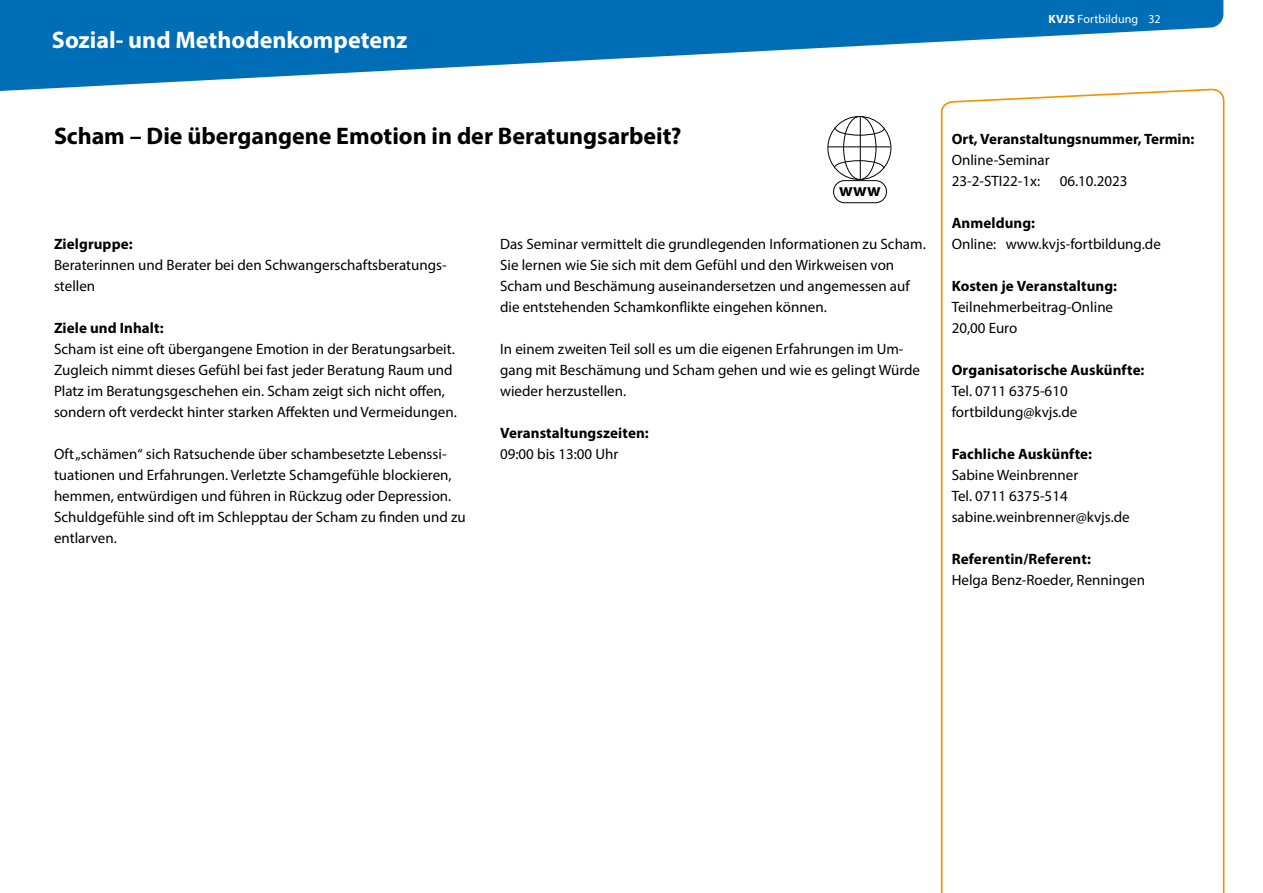
<style>
.page{position:relative;width:1263px;height:893px;background:#fff}
.page>*{position:absolute;margin:0;border:0;box-sizing:border-box;transform-origin:0 0}
.SemTitel{font:700 24px "Myriad Pro";letter-spacing:-.005em;color:#000}
.t1{font:700 24px "Myriad Pro";color:#fff}
.t2{font:700 18px "Myriad Pro";color:#000}
.SemStandard{font:15px/21px "Myriad Pro";color:#000}
.SemÜberschrift{font:700 15px "Myriad Pro";letter-spacing:.005em;color:#000}
.SemOrt{font:700 15px "Myriad Pro";color:#000}
.t3{font:12px "Myriad Pro";letter-spacing:.005em;color:#fff}
.s1{font-weight:700}
</style>
<div class="page">
<svg style="left:940px;top:92px;width:285px;height:801px"></svg>
<svg style="left:0;top:0;width:1223px;height:92px;fill:#006eb7"></svg>
<svg style="left:828px;top:116px;width:63px;height:63px"></svg>
<div style="left:827px;top:116px;width:64px;height:64px;border:1px solid #000;border-radius:50%"></div>
<div style="left:844px;top:116px;width:32px;height:63px;background:#fff;border-radius:50%"></div>
<div style="left:843px;top:116px;width:33px;height:64px;border:1px solid #000;border-radius:50%"></div>
<svg style="left:834px;top:127px;width:51px;height:9px"></svg>
<hr style="left:828px;top:146px;width:62px;height:1px;background:#000">
<hr style="left:860px;top:117px;width:1px;height:62px;background:#000">
<div style="left:833px;top:180px;width:54px;height:23px;border:1px solid #000;border-radius:11px"></div>
<svg style="left:834px;top:160px;width:50px;height:9px"></svg>
<h1 class="t1" style="left:52px;top:24px;width:357px">Sozial- und Methodenkompetenz</h1>
<p class="t3" style="left:1048px;top:12px;width:114px"><span class="s1">KVJS</span> Fortbildung 32</p>
<h1 class="SemTitel" style="left:54px;top:121px;width:629px">Scham – Die übergangene Emotion in der Beratungsarbeit?</h1>
<p class="t2" style="left:839px;top:178px;width:43px">www</p>
<h2 class="SemÜberschrift" style="left:54px;top:234px;width:80px">Zielgruppe:</h2>
<p class="SemStandard" style="left:54px;top:255px;width:394px">Beraterinnen und Berater bei den Schwangerschaftsberatungs&shy;stellen</p>
<h2 class="SemÜberschrift" style="left:54px;top:318px;width:111px">Ziele und Inhalt:</h2>
<p class="SemStandard" style="left:54px;top:339px;width:404px">Scham ist eine oft übergangene Emotion in der Beratungsarbeit.<br>Zugleich nimmt dieses Gefühl bei fast jeder Beratung Raum und Platz im Beratungsgeschehen ein. Scham zeigt sich nicht offen, sondern oft verdeckt hinter starken Affekten und Vermeidungen.</p>
<p class="SemStandard" style="left:54px;top:444px;width:413px">Oft „schämen“ sich Ratsuchende über schambesetzte Lebenssi&shy;tuationen und Erfahrungen. Verletzte Schamgefühle blockieren, hemmen, entwürdigen und führen in Rückzug oder Depression.<br>Schuldgefühle sind oft im Schlepptau der Scham zu finden und zu entlarven.</p>
<p class="SemStandard" style="left:500px;top:234px;width:427px">Das Seminar vermittelt die grundlegenden Informationen zu Scham.<br>Sie lernen wie Sie sich mit dem Gefühl und den Wirkweisen von Scham und Beschämung auseinandersetzen und angemessen auf die entstehenden Schamkonflikte eingehen können.</p>
<p class="SemStandard" style="left:500px;top:339px;width:421px">In einem zweiten Teil soll es um die eigenen Erfahrungen im Um&shy;gang mit Beschämung und Scham gehen und wie es gelingt Würde wieder herzustellen.</p>
<h2 class="SemÜberschrift" style="left:500px;top:423px;width:150px">Veranstaltungszeiten:</h2>
<p class="SemStandard" style="left:500px;top:444px;width:120px">09:00 bis 13:00 Uhr</p>
<p class="SemOrt" style="left:952px;top:129px;width:244px">Ort, Veranstaltungsnummer, Termin:</p>
<p class="SemStandard" style="left:952px;top:150px;width:100px">Online-Seminar<br>23-2-STI22-1x:</p>
<p class="SemStandard" style="left:1060px;top:171px;width:69px">06.10.2023</p>
<h2 class="SemÜberschrift" style="left:952px;top:213px;width:85px">Anmeldung:</h2>
<p class="SemStandard" style="left:952px;top:234px;width:211px">Online: www.kvjs-fortbildung.de</p>
<h2 class="SemÜberschrift" style="left:952px;top:276px;width:167px">Kosten je Veranstaltung:</h2>
<p class="SemStandard" style="left:952px;top:297px;width:163px">Teilnehmerbeitrag-Online</p>
<p class="SemStandard" style="left:952px;top:318px;width:67px">20,00 Euro</p>
<h2 class="SemÜberschrift" style="left:952px;top:360px;width:194px">Organisatorische Auskünfte:</h2>
<p class="SemStandard" style="left:952px;top:381px;width:127px">Tel. 0711 6375-610 fortbildung@kvjs.de</p>
<h2 class="SemÜberschrift" style="left:952px;top:444px;width:142px">Fachliche Auskünfte:</h2>
<p class="SemStandard" style="left:952px;top:465px;width:180px">Sabine Weinbrenner<br>Tel. 0711 6375-514 sabine.weinbrenner@kvjs.de</p>
<h2 class="SemÜberschrift" style="left:952px;top:549px;width:141px">Referentin/Referent:</h2>
<p class="SemStandard" style="left:952px;top:570px;width:195px">Helga Benz-Roeder, Renningen</p>
</div>
